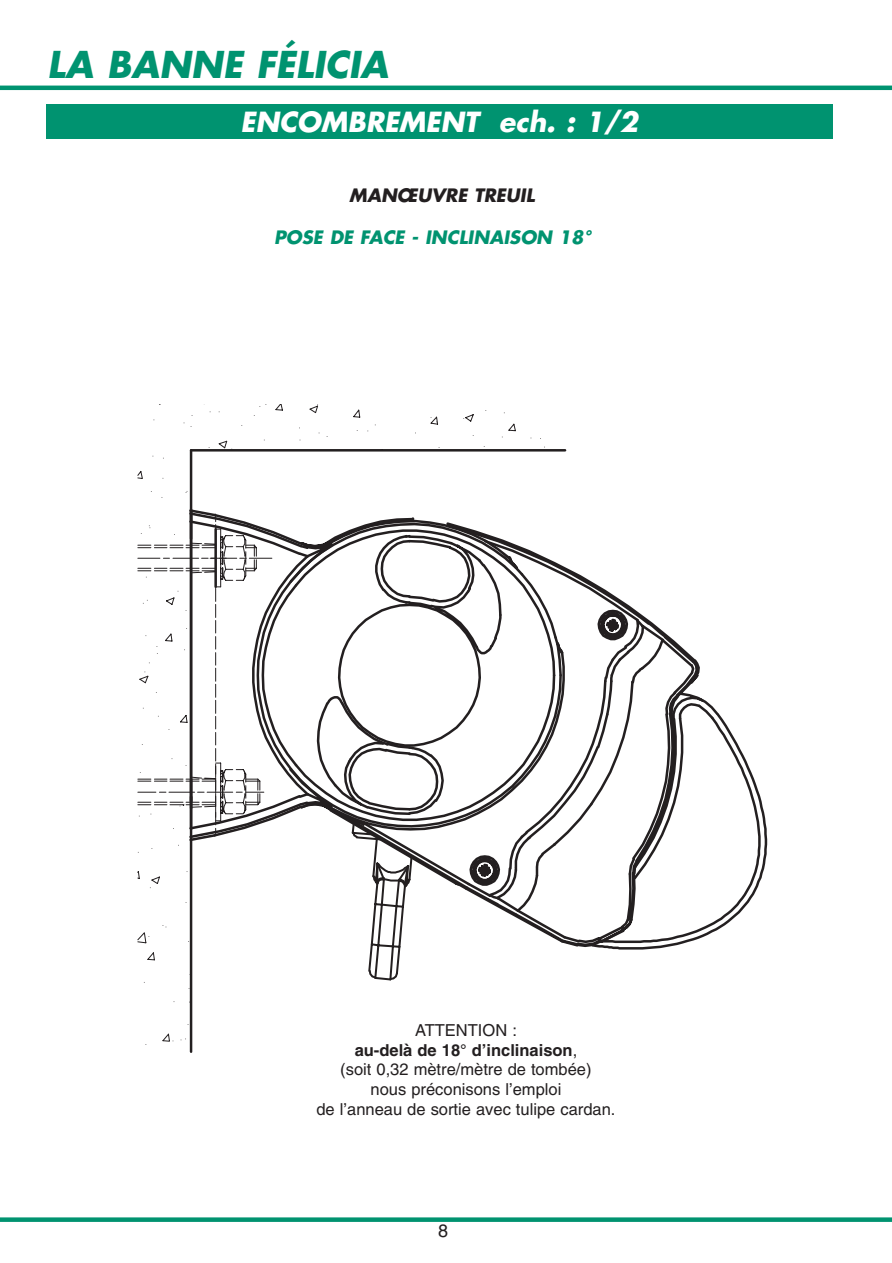
<style>
.page{position:relative;width:892px;height:1263px;background:#fff}
.page>*{position:absolute;margin:0;border:0;box-sizing:border-box;transform-origin:0 0}
.t1{font:italic 700 36px "Futura";color:#009370}
.t2{font:italic 700 27px "Futura";color:#fff}
.t3{font:italic 700 18px "Futura";color:#009370}
.t4{font:italic 700 18px "Futura";color:#231f20}
.t5{font:18px "Helvetica";color:#231f20}
.t6{font:16.5px/19.8px "Helvetica";color:#231f20;text-align:center}
.s1{font-weight:700}
</style>
<div class="page">
<hr style="left:0;top:86px;width:892px;height:4px;background:#009370">
<svg style="left:0;top:1217px;width:891px;height:4px;background:#1a9e7e"></svg>
<div style="left:46px;top:104px;width:786px;height:34px;background:#009370"></div>
<hr style="left:191px;top:449px;width:374px;height:2px;background:#231f20">
<svg style="left:430px;top:417px;width:7px;height:6px"></svg>
<hr style="left:190px;top:450px;width:2px;height:601px;background:#231f20">
<svg style="left:137px;top:507px;width:631px;height:482px"></svg>
<svg style="left:448px;top:540px;width:320px;height:219px"></svg>
<h1 class="t1" style="left:47px;top:48px;width:343px">LA BANNE FÉLICIA</h1>
<h2 class="t2" style="left:240px;top:109px;width:399px">ENCOMBREMENT ech. : 1/2</h2>
<p class="t4" style="left:349px;top:187px;width:187px">MANŒUVRE TREUIL</p>
<p class="t3" style="left:274px;top:229px;width:318px">POSE DE FACE - INCLINAISON 18°</p>
<p class="t6" style="left:316px;top:1021px;width:300px">ATTENTION :<br><span class="s1">au-delà de 18° d’inclinaison</span>,<br>(soit 0,32 mètre/mètre de tombée)<br>nous préconisons l’emploi<br>de l’anneau de sortie avec tulipe cardan.</p>
<p class="t5" style="left:438px;top:1224px;width:12px">8</p>
</div>
